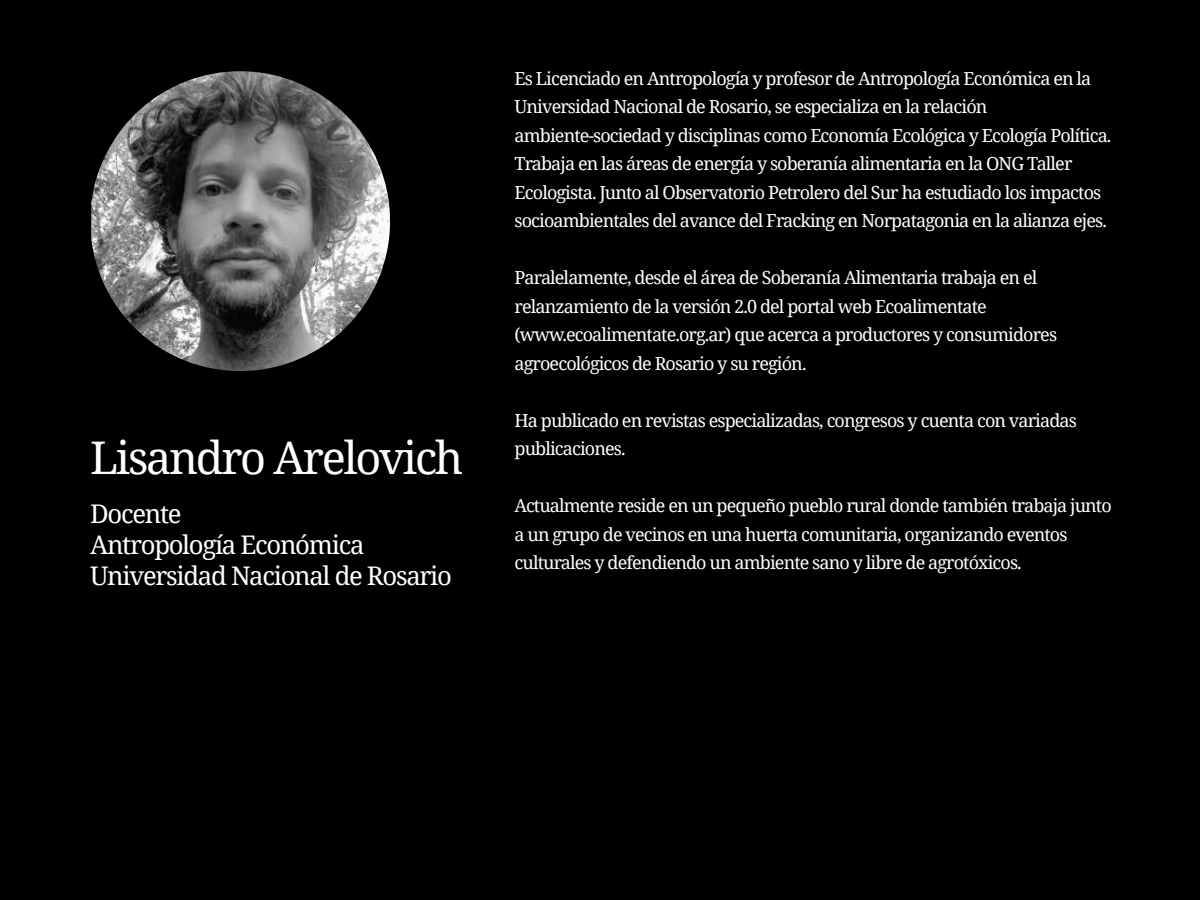
<style>
.page{position:relative;width:1200px;height:900px;background:#000}
.page>*{position:absolute;margin:0;border:0;box-sizing:border-box;transform-origin:0 0}
.t1{font:45px "Noto Serif";letter-spacing:-.05em;color:#fff}
.t2{font:25.65px/30.8px "Noto Serif";letter-spacing:-.05em;color:#fff}
.t3{font:18px/28.5px "Noto Serif";letter-spacing:-.05em;color:#fff}
</style>
<div class="page">
<img style="left:91px;top:71px;width:299px;height:300px">
<h1 class="t1" style="left:90px;top:427px;width:375px">Lisandro Arelovich</h1>
<h2 class="t2" style="left:90px;top:498px;width:363px">Docente<br>Antropología Económica<br>Universidad Nacional de Rosario</h2>
<p class="t3" style="left:515px;top:63px;width:598px">Es Licenciado en Antropología y profesor de Antropología Económica en la Universidad Nacional de Rosario, se especializa en la relación ambiente-sociedad y disciplinas como Economía Ecológica y Ecología Política.<br>Trabaja en las áreas de energía y soberanía alimentaria en la ONG Taller Ecologista. Junto al Observatorio Petrolero del Sur ha estudiado los impactos socioambientales del avance del Fracking en Norpatagonia en la alianza ejes.</p>
<p class="t3" style="left:515px;top:263px;width:544px">Paralelamente, desde el área de Soberanía Alimentaria trabaja en el relanzamiento de la versión 2.0 del portal web Ecoalimentate (www.ecoalimentate.org.ar) que acerca a productores y consumidores agroecológicos de Rosario y su región.</p>
<p class="t3" style="left:515px;top:405px;width:564px">Ha publicado en revistas especializadas, congresos y cuenta con variadas publicaciones.</p>
<p class="t3" style="left:515px;top:491px;width:599px">Actualmente reside en un pequeño pueblo rural donde también trabaja junto a un grupo de vecinos en una huerta comunitaria, organizando eventos culturales y defendiendo un ambiente sano y libre de agrotóxicos.</p>
</div>
